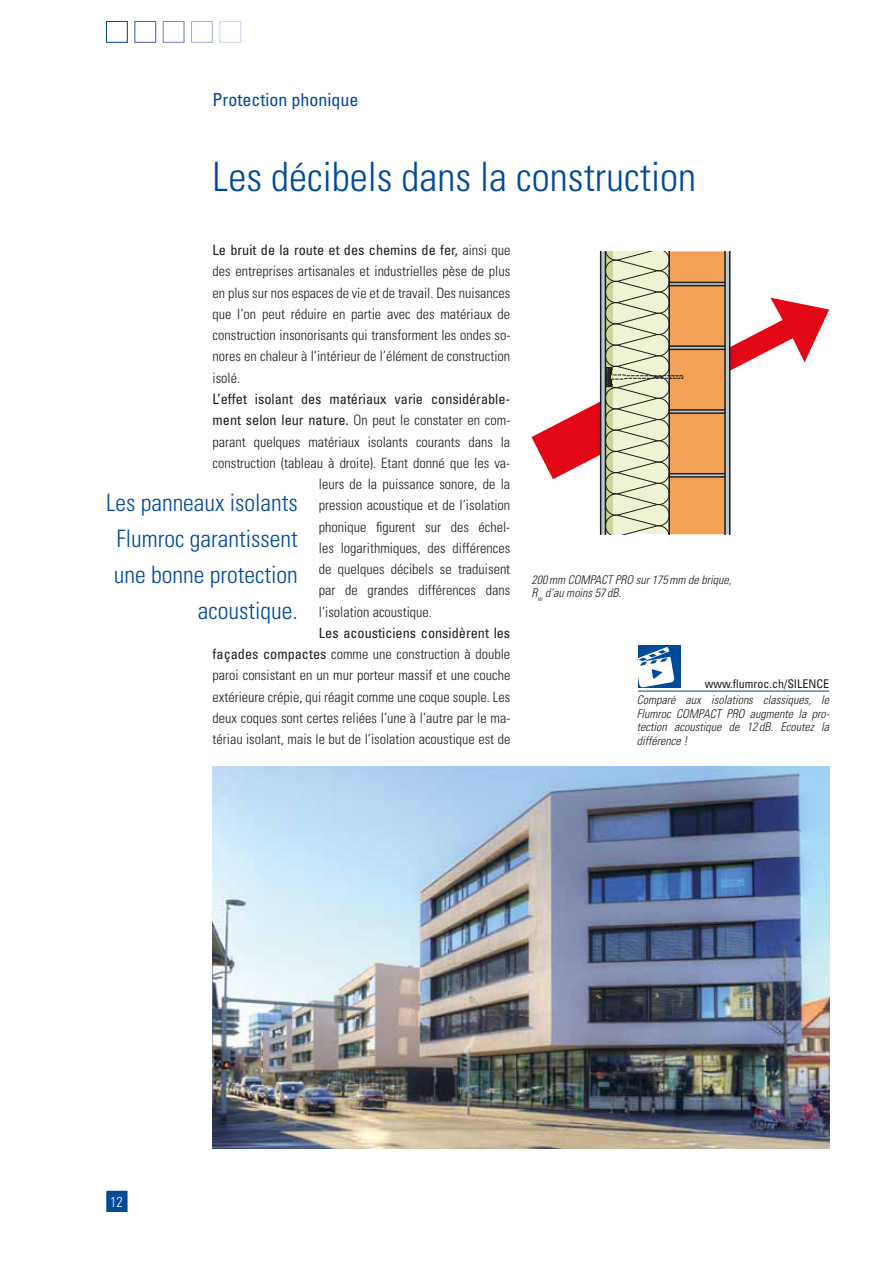
<style>
.page{position:relative;width:893px;height:1263px;background:#fff}
.page>*{position:absolute;margin:0;border:0;box-sizing:border-box;transform-origin:0 0}
.t1{font:300 condensed 40.5px "Univers";color:#004a9a}
.t2{font:300 condensed 24px/36px "Univers";color:#004a9a;text-align:right}
.t3{font:condensed 18px "Univers";color:#004a9a}
.t4{font:300 condensed 14.25px/21.3px "Univers";color:#1d1d1b;text-align:justify}
.t5{font:condensed 14.25px "Univers";color:#1d1d1b}
.t6{font:300 condensed 14.25px "Univers";color:#fff}
.t7{font:italic 300 condensed 12px/13.5px "Univers";color:#1d1d1b}
.t8{font:condensed 12px "Univers";color:#1d1d1b}
.s1{font-weight:400}
</style>
<div class="page">
<div style="left:107px;top:1191px;width:20px;height:20px;background:#004a9a"></div>
<div style="left:106px;top:1191px;width:22px;height:21px;border:2px solid #004a9a"></div>
<div style="left:220px;top:21px;width:21px;height:22px;border:1px solid #d2d6ed"></div>
<div style="left:191px;top:21px;width:22px;height:22px;border:1px solid #a4aed8"></div>
<div style="left:163px;top:21px;width:21px;height:22px;border:1px solid #7588c2"></div>
<div style="left:135px;top:21px;width:21px;height:22px;border:1px solid #4366ad"></div>
<div style="left:106px;top:21px;width:22px;height:22px;border:1px solid #004a9a"></div>
<img style="left:213px;top:766px;width:616px;height:382px">
<svg style="left:531px;top:298px;width:298px;height:181px"></svg>
<hr style="left:600px;top:251px;width:1px;height:283px;background:#1d1d1b">
<svg style="left:601px;top:251px;width:129px;height:283px;background:#d4b78b"></svg>
<hr style="left:638px;top:691px;width:191px;height:1px;background:#004a9a">
<div style="left:638px;top:645px;width:42px;height:43px;background:#004a9a"></div>
<svg style="left:638px;top:647px;width:36px;height:40px"></svg>
<p class="t3" style="left:213px;top:93px;width:147px">Protection phonique</p>
<h1 class="t1" style="left:213px;top:162px;width:485px">Les décibels dans la construction</h1>
<p class="t4" style="left:213px;top:241px;width:299px"><span class="s1">Le bruit de la route et des chemins de fer,</span> ainsi que des entreprises artisanales et industrielles pèse de plus en plus sur nos espaces de vie et de travail. Des nuisances que l‘on peut réduire en partie avec des matériaux de construction insonorisants qui transforment les ondes so&shy;nores en chaleur à l‘intérieur de l‘élément de construction isolé.</p>
<p class="t5" style="left:213px;top:394px;width:299px">L’effet isolant des matériaux varie considérable-</p>
<p class="t4" style="left:213px;top:411px;width:299px"><span class="s1">ment selon leur nature.</span> On peut le constater en com-</p>
<p class="t4" style="left:213px;top:432px;width:299px">parant quelques matériaux isolants courants dans la</p>
<p class="t4" style="left:213px;top:453px;width:299px">construction (tableau à droite). Etant donné que les va-</p>
<p class="t4" style="left:319px;top:475px;width:193px">leurs de la puissance sonore, de la</p>
<p class="t4" style="left:319px;top:496px;width:193px">pression acoustique et de l’isolation</p>
<p class="t4" style="left:319px;top:517px;width:193px">phonique figurent sur des échel-</p>
<p class="t4" style="left:319px;top:539px;width:193px">les logarithmiques, des différences</p>
<p class="t4" style="left:319px;top:560px;width:193px">de quelques décibels se traduisent</p>
<p class="t4" style="left:319px;top:581px;width:193px">par de grandes différences dans</p>
<p class="t4" style="left:319px;top:602px;width:115px">l’isolation acoustique.</p>
<p class="t4" style="left:213px;top:624px;width:299px;text-indent:106px"><span class="s1">Les acousticiens considèrent les façades compactes</span> comme une construction à double paroi consistant en un mur porteur massif et une couche extérieure crépie, qui réagit comme une coque souple. Les deux coques sont certes reliées l’une à l’autre par le ma&shy;tériau isolant, mais le but de l’isolation acoustique est de</p>
<h2 class="t2" style="left:106px;top:487px;width:193px">Les panneaux isolants<br>Flumroc garantissent une bonne protection acoustique.</h2>
<p class="t7" style="left:531px;top:574px;width:201px">200 mm COMPACT PRO sur 175 mm de brique,<br>R<sub>w</sub> d’au moins 57 dB.</p>
<p class="t8" style="left:705px;top:679px;width:126px">www.flumroc.ch/SILENCE</p>
<p class="t7" style="left:637px;top:695px;width:194px;text-align:justify">Comparé aux isolations classiques, le Flumroc COMPACT PRO augmente la pro&shy;tection acoustique de 12 dB. Ecoutez la différence !</p>
<p class="t6" style="left:110px;top:1197px;width:14px">12</p>
</div>
